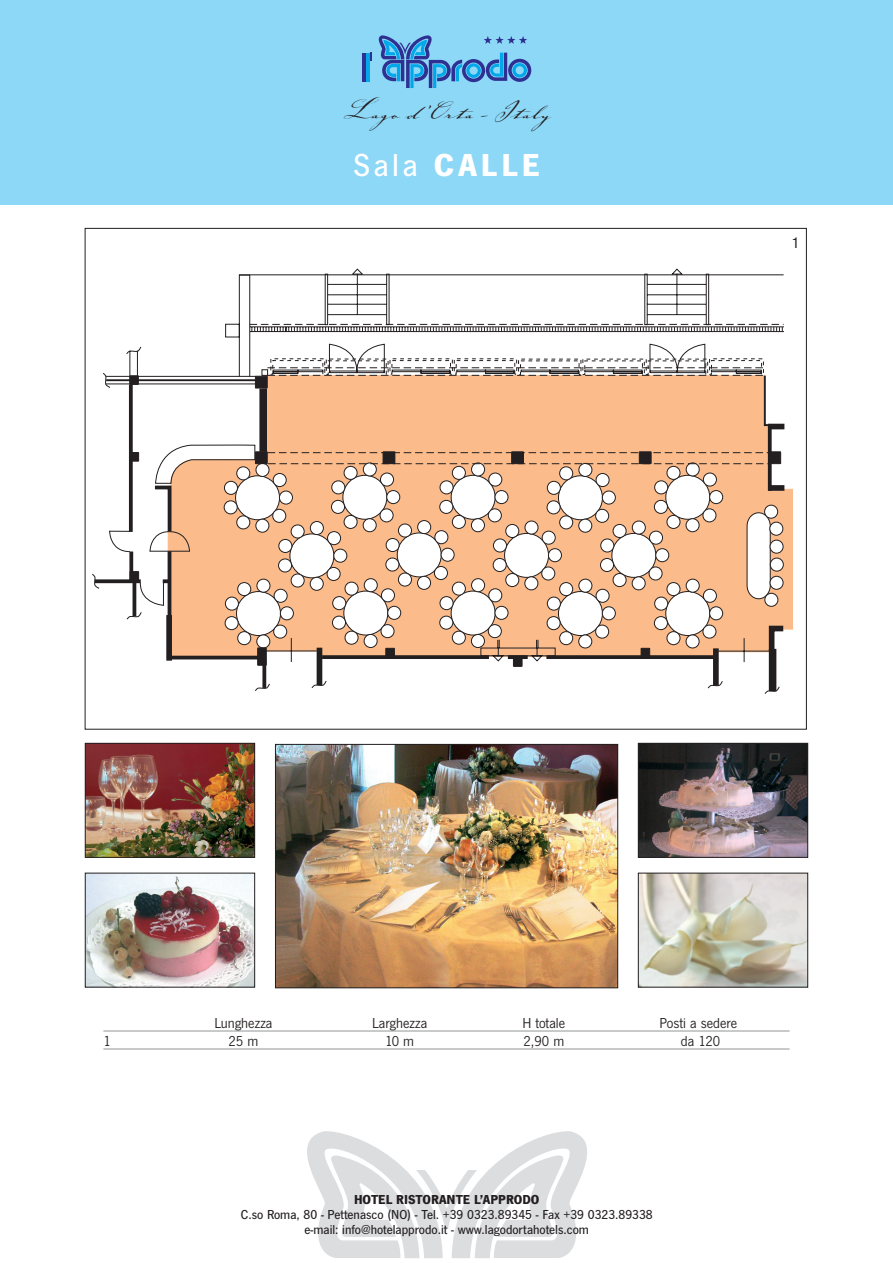
<style>
.page{position:relative;width:893px;height:1263px;background:#fff}
.page>*{position:absolute;margin:0;border:0;box-sizing:border-box;transform-origin:0 0}
.t1{font:700 33px "News Got T";letter-spacing:.12em;color:#fff}
.t2{font:30px "Johann Sparkling ITC";color:#231f20}
.t3{font:15px "News Got T";color:#231f20}
.t4{font:condensed 15px "Helvetica Neue";color:#231f20}
.t5{font:500 13.5px/15px "News Got T";color:#231f20;text-align:center}
.t6{font:700 13.5px "News Got T";color:#231f20}
.s1{font-weight:500}
</style>
<div class="page">
<svg style="left:307px;top:1131px;width:280px;height:127px"></svg>
<div style="left:0;top:0;width:892px;height:204px;background:#8dd7f7"></div>
<hr style="left:362px;top:53px;width:4px;height:28px;background:#2e3092">
<hr style="left:366px;top:53px;width:4px;height:28px;background:#00a7e9">
<svg style="left:370px;top:35px;width:161px;height:53px"></svg>
<svg style="left:92px;top:573px;width:688px;height:121px"></svg>
<svg style="left:556px;top:620px;width:214px;height:43px"></svg>
<svg style="left:105px;top:375px;width:451px;height:288px"></svg>
<hr style="left:106px;top:379px;width:150px;height:2px;background:#231f20">
<svg style="left:103px;top:373px;width:8px;height:15px"></svg>
<svg style="left:126px;top:274px;width:658px;height:346px"></svg>
<img style="left:277px;top:746px;width:339px;height:240px">
<div style="left:275px;top:744px;width:343px;height:244px;border:1px solid #231f20"></div>
<img style="left:87px;top:745px;width:166px;height:111px">
<div style="left:85px;top:743px;width:170px;height:115px;border:1px solid #231f20"></div>
<img style="left:87px;top:875px;width:166px;height:111px">
<div style="left:85px;top:873px;width:170px;height:115px;border:1px solid #231f20"></div>
<img style="left:640px;top:745px;width:166px;height:111px">
<div style="left:638px;top:743px;width:170px;height:115px;border:1px solid #231f20"></div>
<img style="left:640px;top:875px;width:166px;height:111px">
<div style="left:638px;top:873px;width:170px;height:115px;border:1px solid #231f20"></div>
<hr style="left:103px;top:1031px;width:686px;height:1px;background:#939598">
<hr style="left:103px;top:1049px;width:686px;height:1px;background:#939598">
<h2 class="t2" style="left:342px;top:90px;width:211px">Lago d ’Orta - Italy</h2>
<h1 class="t1" style="left:354px;top:153px;width:188px"><span class="s1">Sala</span> CALLE</h1>
<p class="t4" style="left:792px;top:237px;width:9px">1</p>
<p class="t3" style="left:214px;top:1017px;width:60px">Lunghezza</p>
<p class="t3" style="left:372px;top:1017px;width:57px">Larghezza</p>
<p class="t3" style="left:522px;top:1017px;width:44px">H totale</p>
<p class="t3" style="left:659px;top:1017px;width:79px">Posti a sedere</p>
<p class="t3" style="left:103px;top:1035px;width:9px">1</p>
<p class="t3" style="left:228px;top:1035px;width:31px">25 m</p>
<p class="t3" style="left:385px;top:1035px;width:30px">10 m</p>
<p class="t3" style="left:523px;top:1035px;width:42px">2,90 m</p>
<p class="t3" style="left:681px;top:1035px;width:41px">da 120</p>
<p class="t6" style="left:354px;top:1195px;width:187px">HOTEL RISTORANTE L’APPRODO</p>
<p class="t5" style="left:241px;top:1208px;width:413px">C.so Roma, 80 - Pettenasco (NO) - Tel. +39 0323.89345 - Fax +39 0323.89338 e-mail: info@hotelapprodo.it - www.lagodortahotels.com</p>
</div>
